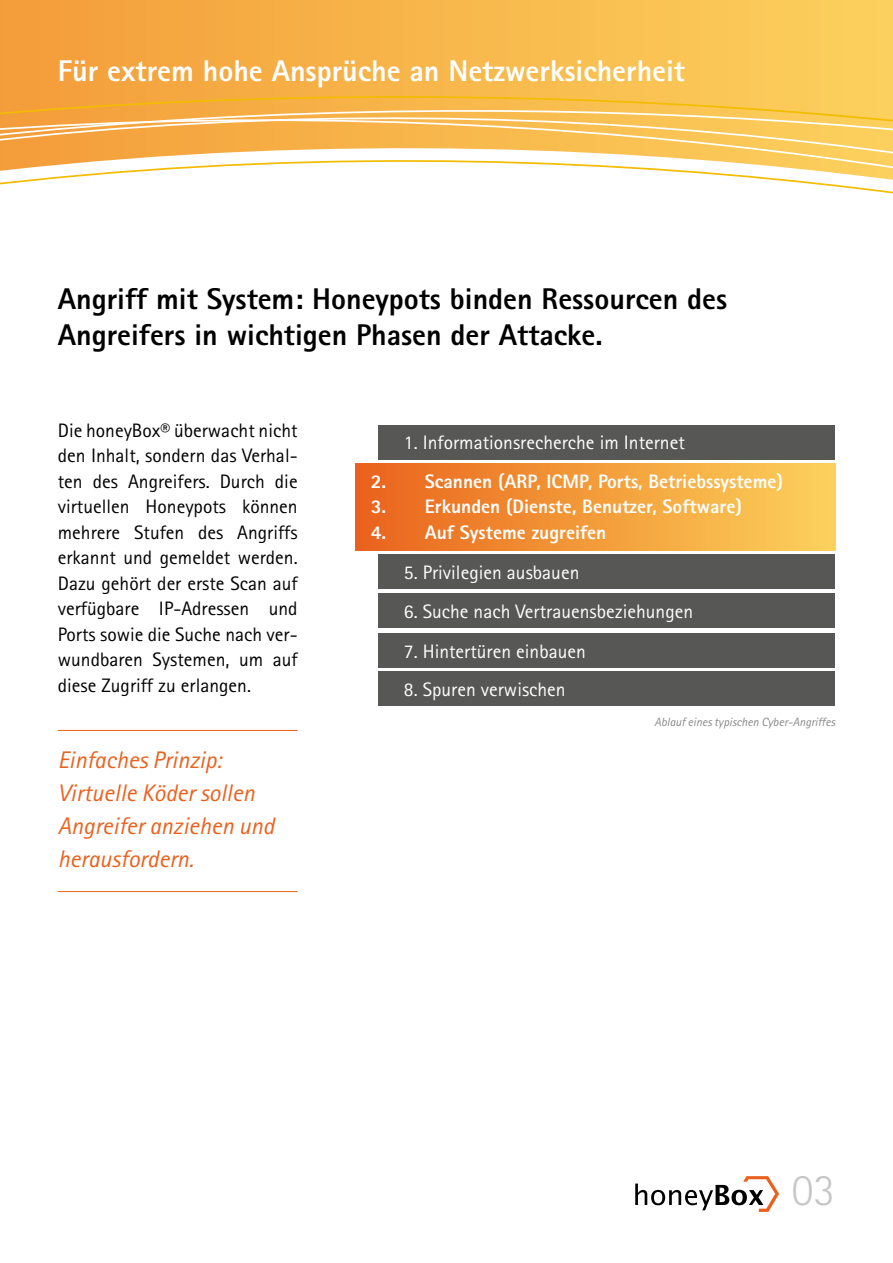
<style>
.page{position:relative;width:893px;height:1263px;background:#fff}
.page>*{position:absolute;margin:0;border:0;box-sizing:border-box;transform-origin:0 0}
.t1{font:300 45px "Rotis Sans Serif";color:#c6c6c6}
.t2{font:800 30px/36px "Rotis Sans Serif";color:#000}
.t3{font:800 30px "Rotis Sans Serif";color:#fff}
.t4{font:italic 24px/33px "Rotis Sans Serif";color:#ea611e}
.t5{font:19.5px/25.5px "Rotis Sans Serif";color:#000;text-align:justify}
.t6{font:19.5px "Rotis Sans Serif";color:#fff}
.t7{font:800 19.5px "Rotis Sans Serif";color:#fff}
.t8{font:italic 12px "Rotis Sans Serif";color:#878787}
</style>
<div class="page">
<svg style="left:0;top:0;width:893px;height:74px;background:#f7b64b"></svg>
<svg style="left:0;top:75px;width:893px;height:11px;background:#f7b64b"></svg>
<svg style="left:0;top:86px;width:893px;height:45px;background:#f8bd57"></svg>
<svg style="left:0;top:131px;width:893px;height:63px"></svg>
<hr style="left:58px;top:730px;width:240px;height:1px;background:#ea611e">
<hr style="left:58px;top:891px;width:240px;height:1px;background:#ea611e">
<svg style="left:635px;top:1176px;width:144px;height:36px"></svg>
<div style="left:355px;top:464px;width:480px;height:86px;background:linear-gradient(to right,#e9631b,#fcd35c)"></div>
<div style="left:378px;top:425px;width:457px;height:34px;background:#575756"></div>
<div style="left:378px;top:554px;width:457px;height:34px;background:#575756"></div>
<div style="left:378px;top:594px;width:457px;height:34px;background:#575756"></div>
<div style="left:378px;top:633px;width:457px;height:34px;background:#575756"></div>
<div style="left:378px;top:671px;width:457px;height:34px;background:#575756"></div>
<h2 class="t3" style="left:58px;top:52px;width:629px">Für extrem hohe Ansprüche an Netzwerksicherheit</h2>
<h2 class="t2" style="left:58px;top:280px;width:671px">Angriff mit System: Honeypots binden Ressourcen des<br>Angreifers in wichtigen Phasen der Attacke.</h2>
<p class="t5" style="left:58px;top:417px;width:241px">Die honeyBox® überwacht nicht den Inhalt, sondern das Verhal&shy;ten des Angreifers. Durch die virtuellen Honeypots können mehrere Stufen des Angriffs erkannt und gemeldet werden.<br>Dazu gehört der erste Scan auf verfügbare IP-Adressen und Ports sowie die Suche nach ver&shy;wundbaren Systemen, um auf diese Zugriff zu erlangen.</p>
<p class="t4" style="left:58px;top:744px;width:218px">Einfaches Prinzip:<br>Virtuelle Köder sollen<br>Angreifer anziehen und herausfordern.</p>
<p class="t6" style="left:404px;top:431px;width:282px">1. Informationsrecherche im Internet</p>
<p class="t7" style="left:371px;top:468px;width:414px">2. Scannen (ARP, ICMP, Ports, Betriebssysteme)</p>
<p class="t7" style="left:371px;top:494px;width:373px">3. Erkunden (Dienste, Benutzer, Software)</p>
<p class="t7" style="left:371px;top:519px;width:237px">4. Auf Systeme zugreifen</p>
<p class="t6" style="left:404px;top:561px;width:177px">5. Privilegien ausbauen</p>
<p class="t6" style="left:404px;top:600px;width:291px">6. Suche nach Vertrauensbeziehungen</p>
<p class="t6" style="left:404px;top:639px;width:183px">7. Hintertüren einbauen</p>
<p class="t6" style="left:404px;top:678px;width:163px">8. Spuren verwischen</p>
<p class="t8" style="left:654px;top:715px;width:182px">Ablauf eines typischen Cyber-Angriffes</p>
<h1 class="t1" style="left:792px;top:1164px;width:45px">03</h1>
</div>
